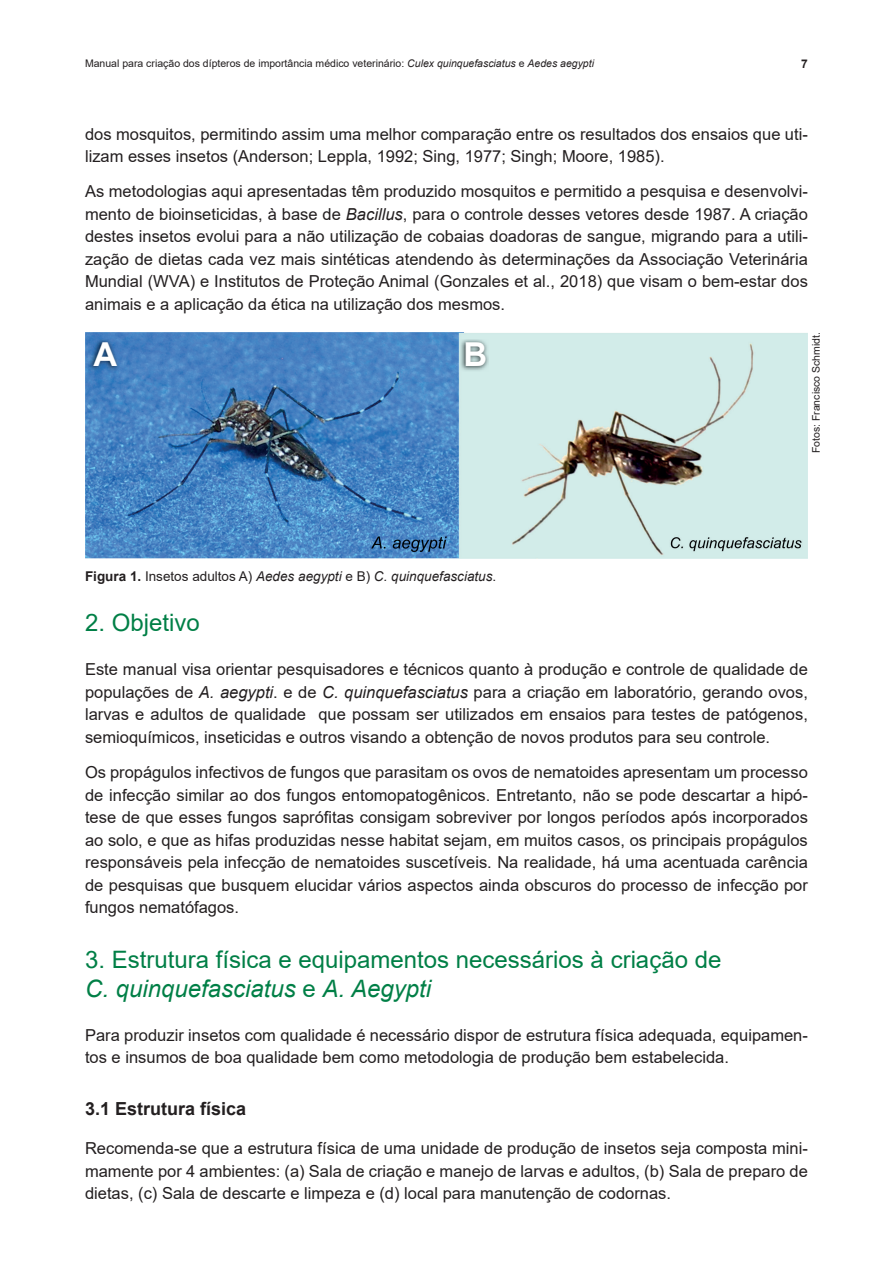
<style>
.page{position:relative;width:893px;height:1263px;background:#fff}
.page>*{position:absolute;margin:0;border:0;box-sizing:border-box;transform-origin:0 0}
.t1{font:700 33px "Arial";color:#fff}
.t2{font:24px/28.8px "Arial";color:#007f46}
.t3{font:700 18px "Arial";color:#231f20}
.t4{font:16.5px/22.5px "Arial";color:#231f20;text-align:justify}
.t5{font:italic 13.5px "Arial";color:#231f20}
.t6{font:700 12px "Arial";color:#231f20}
.t7{font:10.5px "Arial";color:#231f20}
.s1{font-style:italic}
.s2{font-weight:700;font-style:normal}
.s3{font-style:normal}
</style>
<div class="page">
<img style="left:85px;top:332px;width:723px;height:227px">
<img style="left:88px;top:339px;width:32px;height:32px">
<img style="left:460px;top:339px;width:29px;height:32px">
<p class="t7" style="left:85px;top:56px;width:510px">Manual para criação dos dípteros de importância médico veterinário: <span class="s1">Culex quinquefasciatus</span> e <span class="s1">Aedes aegypti</span></p>
<p class="t6" style="left:801px;top:56px;width:8px">7</p>
<p class="t4" style="left:85px;top:122px;width:724px">dos mosquitos, permitindo assim uma melhor comparação entre os resultados dos ensaios que uti&shy;lizam esses insetos (Anderson; Leppla, 1992; Sing, 1977; Singh; Moore, 1985).</p>
<p class="t4" style="left:85px;top:180px;width:724px">As metodologias aqui apresentadas têm produzido mosquitos e permitido a pesquisa e desenvolvi&shy;mento de bioinseticidas, à base de <span class="s1">Bacillus</span>, para o controle desses vetores desde 1987. A criação destes insetos evolui para a não utilização de cobaias doadoras de sangue, migrando para a utili&shy;zação de dietas cada vez mais sintéticas atendendo às determinações da Associação Veterinária Mundial (WVA) e Institutos de Proteção Animal (Gonzales et al., 2018) que visam o bem-estar dos animais e a aplicação da ética na utilização dos mesmos.</p>
<h1 class="t1" style="left:94px;top:331px;width:25px">A</h1>
<h1 class="t1" style="left:463px;top:331px;width:25px">B</h1>
<p class="t7" style="left:809px;top:453px;width:123px;rotate:-90deg">Fotos: Francisco Schmidt.</p>
<p class="t5" style="left:85px;top:568px;width:413px"><span class="s2">Figura 1.</span> <span class="s3">Insetos adultos A)</span> Aedes aegypti <span class="s3">e B)</span> C. quinquefasciatus<span class="s3">.</span></p>
<h2 class="t2" style="left:85px;top:608px;width:116px">2. Objetivo</h2>
<p class="t4" style="left:85px;top:658px;width:724px">Este manual visa orientar pesquisadores e técnicos quanto à produção e controle de qualidade de populações de <span class="s1">A. aegypti</span>. e de <span class="s1">C. quinquefasciatus</span> para a criação em laboratório, gerando ovos, larvas e adultos de qualidade que possam ser utilizados em ensaios para testes de patógenos, semioquímicos, inseticidas e outros visando a obtenção de novos produtos para seu controle.</p>
<p class="t4" style="left:85px;top:761px;width:724px">Os propágulos infectivos de fungos que parasitam os ovos de nematoides apresentam um processo de infecção similar ao dos fungos entomopatogênicos. Entretanto, não se pode descartar a hipó&shy;tese de que esses fungos saprófitas consigam sobreviver por longos períodos após incorporados ao solo, e que as hifas produzidas nesse habitat sejam, em muitos casos, os principais propágulos responsáveis pela infecção de nematoides suscetíveis. Na realidade, há uma acentuada carência de pesquisas que busquem elucidar vários aspectos ainda obscuros do processo de infecção por fungos nematófagos.</p>
<h2 class="t2" style="left:85px;top:945px;width:638px">3. Estrutura física e equipamentos necessários à criação de<br><span class="s1">C. quinquefasciatus</span> e <span class="s1">A. Aegypti</span></h2>
<p class="t4" style="left:85px;top:1023px;width:724px">Para produzir insetos com qualidade é necessário dispor de estrutura física adequada, equipamen&shy;tos e insumos de boa qualidade bem como metodologia de produção bem estabelecida.</p>
<p class="t3" style="left:85px;top:1095px;width:163px">3.1 Estrutura física</p>
<p class="t4" style="left:85px;top:1137px;width:724px">Recomenda-se que a estrutura física de uma unidade de produção de insetos seja composta mini&shy;mamente por 4 ambientes: (a) Sala de criação e manejo de larvas e adultos, (b) Sala de preparo de dietas, (c) Sala de descarte e limpeza e (d) local para manutenção de codornas.</p>
</div>
